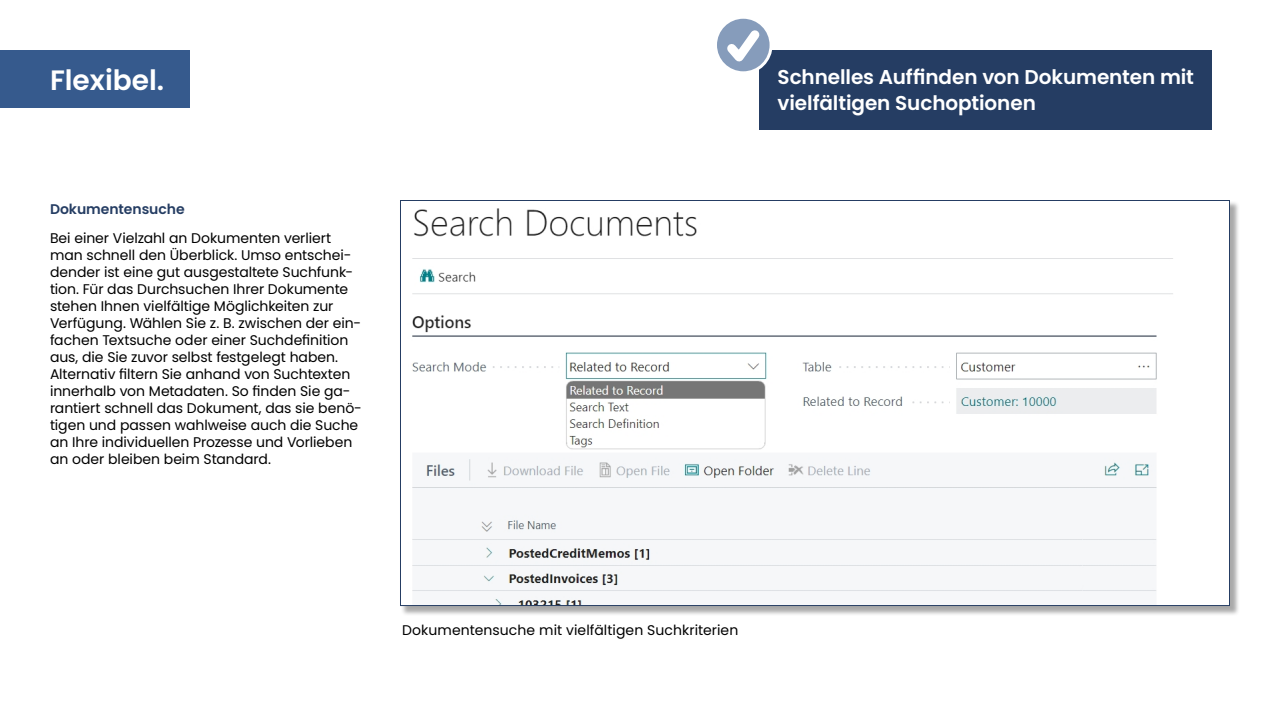
<style>
.page{position:relative;width:1280px;height:720px;background:#fff}
.page>*{position:absolute;margin:0;border:0;box-sizing:border-box;transform-origin:0 0}
.Flag{font:600 28px "Poppins";color:#fff}
.Farbige_Fläche{font:600 20px/26px "Poppins";letter-spacing:-.005em;color:#fff}
.Fließtext{font:14px/17px "Poppins";letter-spacing:-.005em;color:#000}
.Bildbeschriftung{font:14px "Poppins";letter-spacing:.005em;color:#000}
.Zwischenüberschrift_Semibold{font:600 14px "Poppins";letter-spacing:-.005em;color:#253d63}
</style>
<div class="page">
<div style="left:401px;top:201px;width:839px;height:415px;background:#000;opacity:.34"></div>
<img style="left:402px;top:202px;width:826px;height:402px">
<div style="left:0;top:50px;width:190px;height:58px;background:#365a8d"></div>
<div style="left:760px;top:50px;width:452px;height:80px;background:#253d63"></div>
<svg style="left:715px;top:17px;width:56px;height:56px"></svg>
<div style="left:714px;top:16px;width:59px;height:58px;border:3px solid #fff;border-radius:50%"></div>
<svg style="left:719px;top:22px;width:48px;height:50px"></svg>
<p class="Flag" style="left:50px;top:64px;width:116px">Flexibel.</p>
<p class="Farbige_Fläche" style="left:778px;top:65px;width:418px">Schnelles Auffinden von Dokumenten mit vielfältigen Suchoptionen</p>
<p class="Zwischenüberschrift_Semibold" style="left:50px;top:201px;width:136px">Dokumentensuche</p>
<p class="Fließtext" style="left:50px;top:230px;width:314px">Bei einer Vielzahl an Dokumenten verliert man schnell den Überblick. Umso entschei&shy;dender ist eine gut ausgestaltete Suchfunk&shy;tion. Für das Durchsuchen Ihrer Dokumente stehen Ihnen vielfältige Möglichkeiten zur Verfügung. Wählen Sie z. B. zwischen der ein&shy;fachen Textsuche oder einer Suchdefinition aus, die Sie zuvor selbst festgelegt haben.<br>Alternativ filtern Sie anhand von Suchtexten innerhalb von Metadaten. So finden Sie ga&shy;rantiert schnell das Dokument, das sie benö&shy;tigen und passen wahlweise auch die Suche an Ihre individuellen Prozesse und Vorlieben an oder bleiben beim Standard.</p>
<p class="Bildbeschriftung" style="left:402px;top:622px;width:338px">Dokumentensuche mit vielfältigen Suchkriterien</p>
</div>
